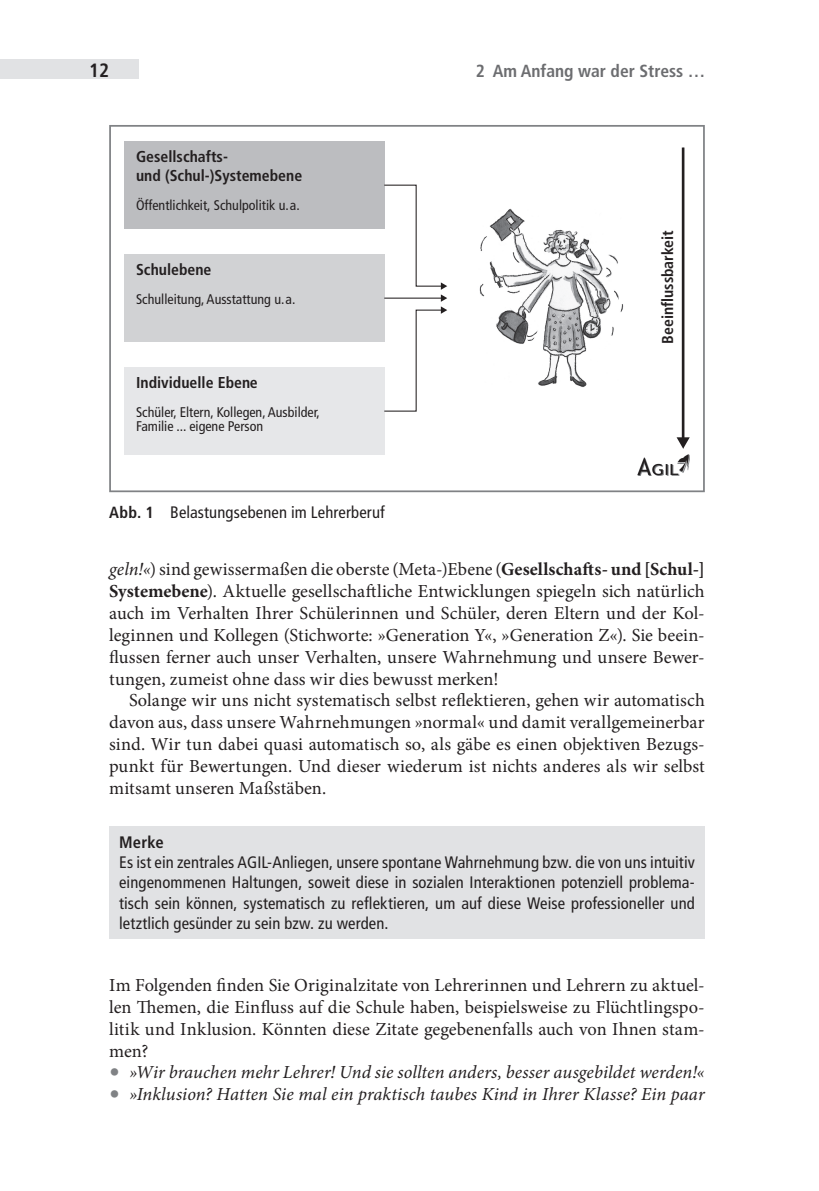
<style>
.page{position:relative;width:819px;height:1191px;background:#fff}
.page>*{position:absolute;margin:0;border:0;box-sizing:border-box;transform-origin:0 0}
.t1{font:700 condensed 19.25px "Frutiger LT Pro";color:#231f20}
.GT{font:18.38px/21.9px "Minion Pro";letter-spacing:.005em;color:#231f20;text-align:justify}
.GT_stumpf{font:18.38px/21.9px "Minion Pro";color:#231f20;text-align:justify}
.t2{font:italic 18.38px "Minion Pro";color:#231f20}
.t3{font:700 condensed 17.5px "Frutiger LT Pro";color:#6c6d70}
.Box_GT_sans_serif_me{font:condensed 16.62px/20.1px "Frutiger LT Pro";letter-spacing:.01em;color:#231f20;text-align:justify}
.Abb_Legende{font:condensed 16.62px "Frutiger LT Pro";letter-spacing:.01em;color:#231f20}
.Box_U1_sans_serif_me{font:700 condensed 16.62px "Frutiger LT Pro";letter-spacing:.01em;color:#231f20}
.t4{font:700 condensed 15.75px/18.9px "Frutiger LT Pro";color:#231f20}
.t5{font:condensed 14px/14px "Frutiger LT Pro";color:#231f20}
.s1{font-weight:700;font-size:16.1px}
.s2{font-style:italic}
.s3{font-weight:700}
.s4{font-style:normal;font-size:28px;color:#808285}
</style>
<div class="page">
<div style="left:0;top:60px;width:139px;height:19px;background:#e1e2e4"></div>
<div style="left:109px;top:826px;width:595px;height:113px;background:#e1e2e4"></div>
<img style="left:479px;top:208px;width:145px;height:179px">
<div style="left:124px;top:141px;width:260px;height:88px;background:#bcbdc0"></div>
<div style="left:124px;top:254px;width:260px;height:88px;background:#d1d2d4"></div>
<div style="left:124px;top:367px;width:260px;height:88px;background:#e6e7e9"></div>
<hr style="left:681px;top:147px;width:3px;height:292px;background:#231f20">
<svg style="left:676px;top:437px;width:13px;height:12px"></svg>
<svg style="left:384px;top:184px;width:63px;height:228px"></svg>
<img style="left:637px;top:455px;width:53px;height:20px">
<div style="left:109px;top:125px;width:595px;height:367px;border:2px solid #808285"></div>
<p class="t1" style="left:89px;top:59px;width:22px">12</p>
<p class="t3" style="left:476px;top:61px;width:231px">2 Am Anfang war der Stress …</p>
<p class="t4" style="left:136px;top:147px;width:168px">Gesellschafts-<br>und (Schul-)Systemebene</p>
<p class="t5" style="left:136px;top:198px;width:165px">Öffentlichkeit, Schulpolitik u.a.</p>
<p class="t4" style="left:136px;top:260px;width:77px">Schulebene</p>
<p class="t5" style="left:136px;top:292px;width:161px">Schulleitung, Ausstattung u.a.</p>
<p class="t4" style="left:136px;top:373px;width:123px">Individuelle Ebene</p>
<p class="t5" style="left:136px;top:405px;width:185px">Schüler, Eltern, Kollegen, Ausbilder,<br>Familie ... eigene Person</p>
<p class="Abb_Legende" style="left:109px;top:502px;width:277px"><span class="s1">Abb. 1</span> Belastungsebenen im Lehrerberuf</p>
<p class="t4" style="left:658px;top:344px;width:115px;rotate:-90deg">Beeinflussbarkeit</p>
<p class="GT" style="left:109px;top:558px;width:597px"><span class="s2">geln!«</span>) sind gewissermaßen die oberste (Meta-)Ebene (<span class="s3">Gesellschafts- und [Schul-] Systemebene</span>). Aktuelle gesellschaftliche Entwicklungen spiegeln sich natürlich auch im Verhalten Ihrer Schülerinnen und Schüler, deren Eltern und der Kol&shy;leginnen und Kollegen (Stichworte: »Generation Y«, »Generation Z«). Sie beein&shy;flussen ferner auch unser Verhalten, unsere Wahrnehmung und unsere Bewer&shy;tungen, zumeist ohne dass wir dies bewusst merken!</p>
<p class="GT" style="left:109px;top:689px;width:597px;text-indent:20px">Solange wir uns nicht systematisch selbst reflektieren, gehen wir automatisch davon aus, dass unsere Wahrnehmungen »normal« und damit verallgemeinerbar sind. Wir tun dabei quasi automatisch so, als gäbe es einen objektiven Bezugs&shy;punkt für Bewertungen. Und dieser wiederum ist nichts anderes als wir selbst mitsamt unseren Maßstäben.</p>
<p class="Box_U1_sans_serif_me" style="left:119px;top:832px;width:46px">Merke</p>
<p class="Box_GT_sans_serif_me" style="left:119px;top:852px;width:577px">Es ist ein zentrales AGIL-Anliegen, unsere spontane Wahrnehmung bzw. die von uns intuitiv eingenommenen Haltungen, soweit diese in sozialen Interaktionen potenziell problema&shy;tisch sein können, systematisch zu reflektieren, um auf diese Weise professioneller und letztlich gesünder zu sein bzw. zu werden.</p>
<p class="GT_stumpf" style="left:109px;top:974px;width:597px">Im Folgenden finden Sie Originalzitate von Lehrerinnen und Lehrern zu aktuel&shy;len Themen, die Einfluss auf die Schule haben, beispielsweise zu Flüchtlingspo&shy;litik und Inklusion. Könnten diese Zitate gegebenenfalls auch von Ihnen stam&shy;men?</p>
<p class="t2" style="left:109px;top:1060px;width:597px"><span class="s4">•</span> »Wir brauchen mehr Lehrer! Und sie sollten anders, besser ausgebildet werden!«</p>
<p class="t2" style="left:109px;top:1081px;width:597px"><span class="s4">•</span> »Inklusion? Hatten Sie mal ein praktisch taubes Kind in Ihrer Klasse? Ein paar</p>
</div>
